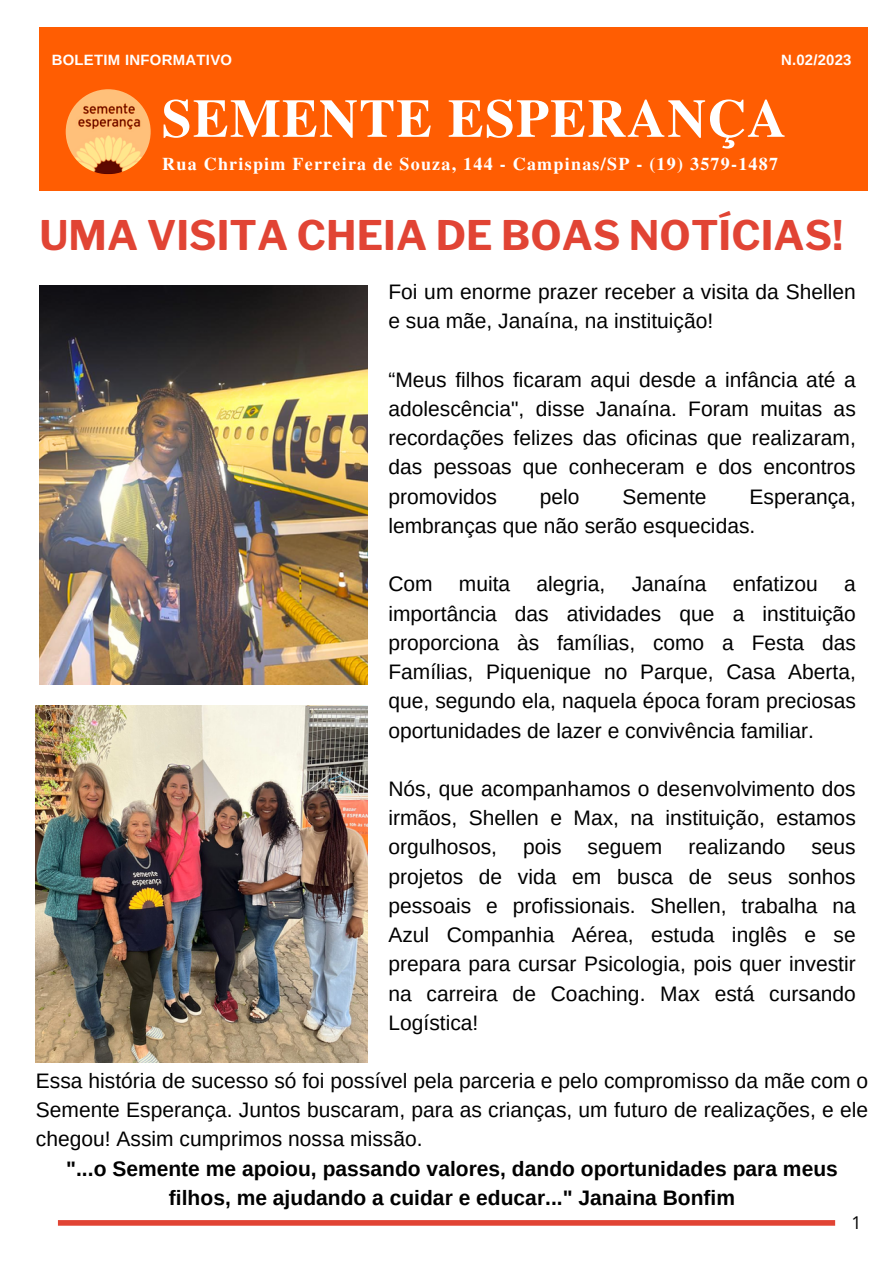
<style>
.page{position:relative;width:893px;height:1264px;background:#fff}
.page>*{position:absolute;margin:0;border:0;box-sizing:border-box;transform-origin:0 0}
.t1{font:700 54px "Te X Gyre Termes";letter-spacing:.02em;color:#fff}
.t2{font:700 40.5px "Libre Franklin";color:#e14434}
.t3{font:21px/29.2px "Arimo";color:#000;text-align:justify}
.t4{font:700 21px/29.2px "Arimo";color:#000;text-align:center}
.t5{font:700 18px "Te X Gyre Termes";letter-spacing:.07em;color:#fff}
.t6{font:17.7px "Open Sans";color:#000}
.t7{font:700 14.85px "Arimo";letter-spacing:.02em;color:#fff}
</style>
<div class="page">
<div style="left:39px;top:27px;width:829px;height:164px;background:#ff5d02"></div>
<img style="left:66px;top:89px;width:85px;height:85px;border-radius:50%">
<svg style="left:58px;top:1220px;width:777px;height:5px;background:#e14737"></svg>
<img style="left:39px;top:285px;width:328px;height:400px">
<img style="left:36px;top:705px;width:331px;height:357px">
<p class="t7" style="left:52px;top:51px;width:182px">BOLETIM INFORMATIVO</p>
<p class="t7" style="left:781px;top:51px;width:72px">N.02/2023</p>
<p class="t1" style="left:162px;top:76px;width:626px">SEMENTE ESPERANÇA</p>
<p class="t5" style="left:162px;top:150px;width:617px">Rua Chrispim Ferreira de Souza, 144 - Campinas/SP - (19) 3579-1487</p>
<p class="t2" style="left:39px;top:211px;width:805px">UMA VISITA CHEIA DE BOAS NOTÍCIAS!</p>
<p class="t3" style="left:388px;top:277px;width:469px">Foi um enorme prazer receber a visita da Shellen e sua mãe, Janaína, na instituição!</p>
<p class="t3" style="left:388px;top:365px;width:469px">“Meus filhos ficaram aqui desde a infância até a adolescência", disse Janaína. Foram muitas as recordações felizes das oficinas que realizaram, das pessoas que conheceram e dos encontros promovidos</p>
<p class="t3" style="left:540px;top:482px;width:41px">pelo</p>
<p class="t3" style="left:622px;top:482px;width:86px">Semente</p>
<p class="t3" style="left:388px;top:482px;width:469px;text-indent:361px">Esperança, lembranças que não serão esquecidas.</p>
<p class="t3" style="left:388px;top:569px;width:46px">Com</p>
<p class="t3" style="left:459px;top:569px;width:53px">muita</p>
<p class="t3" style="left:536px;top:569px;width:70px">alegria,</p>
<p class="t3" style="left:631px;top:569px;width:76px">Janaína</p>
<p class="t3" style="left:732px;top:569px;width:87px">enfatizou</p>
<p class="t3" style="left:388px;top:569px;width:469px;text-indent:456px">a importância das atividades que a instituição proporciona às famílias, como a Festa das Famílias, Piquenique no Parque, Casa Aberta, que, segundo ela, naquela época foram preciosas oportunidades de lazer e convivência familiar.</p>
<p class="t3" style="left:388px;top:774px;width:469px">Nós, que acompanhamos o desenvolvimento dos irmãos, Shellen e Max, na instituição, estamos orgulhosos, pois seguem realizando seus projetos de vida em busca de seus sonhos pessoais e profissionais. Shellen, trabalha na Azul Companhia Aérea, estuda inglês e se prepara para cursar Psicologia, pois quer investir na carreira de Coaching. Max está cursando Logística!</p>
<p class="t3" style="left:36px;top:1066px;width:833px">Essa história de sucesso só foi possível pela parceria e pelo compromisso da mãe com o Semente Esperança. Juntos buscaram, para as crianças, um futuro de realizações, e ele chegou! Assim cumprimos nossa missão.</p>
<p class="t4" style="left:66px;top:1153px;width:773px">"...o Semente me apoiou, passando valores, dando oportunidades para meus filhos, me ajudando a cuidar e educar..." Janaina Bonfim</p>
<p class="t6" style="left:851px;top:1210px;width:12px">1</p>
</div>
